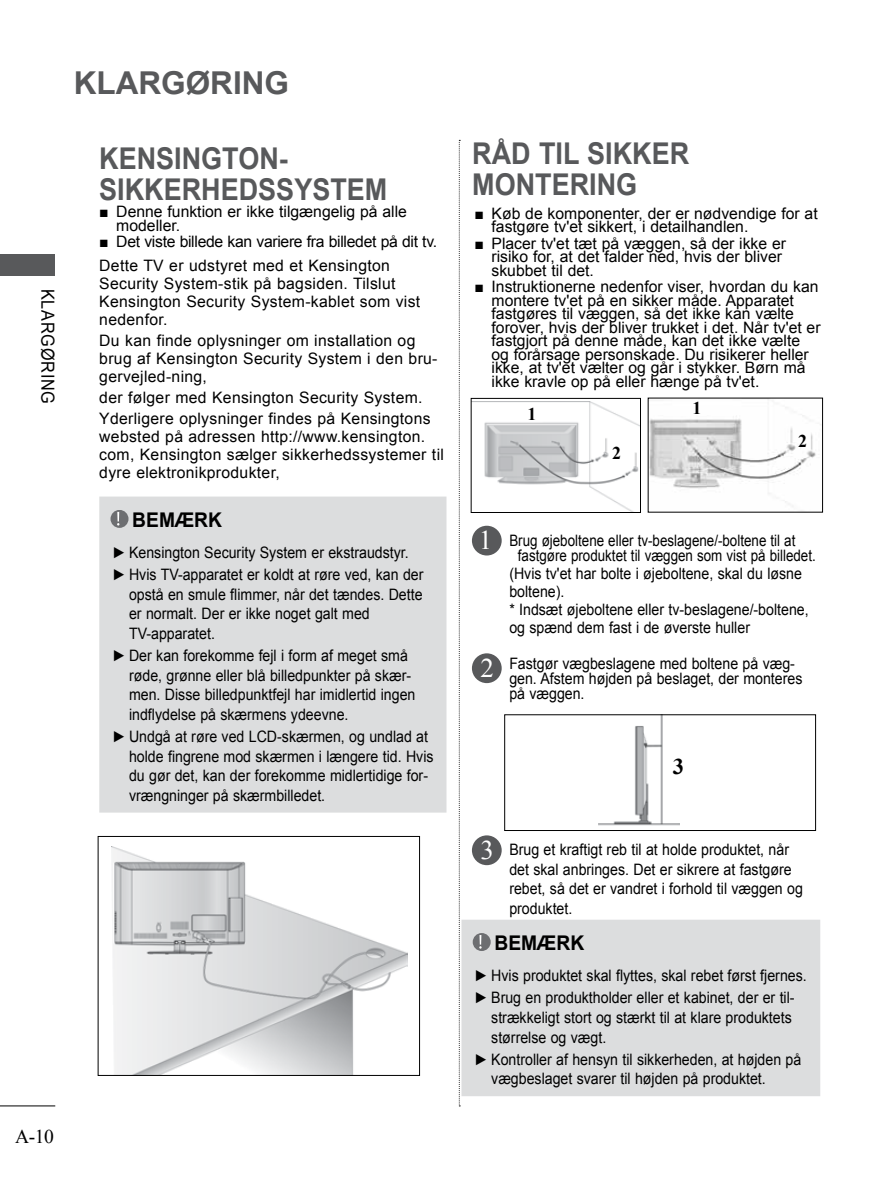
<style>
.page{position:relative;width:893px;height:1191px;background:#fff}
.page>*{position:absolute;margin:0;border:0;box-sizing:border-box;transform-origin:0 0}
.t1{font:700 31.5px "Arial";color:#58595b}
.t2{font:700 30px/31.5px "Arial";color:#58595b;scale:.9 1}
.t3{font:27px "Times New Roman";color:#fff}
.t4{font:700 22.5px "Times New Roman";color:#000}
.t5{font:700 20.25px "Arial";color:#000;scale:.95 1}
.t6{font:19.5px "Times New Roman";color:#000}
.t7{font:18px "Arial";letter-spacing:.05em;color:#000;scale:.9 1}
.t8{font:700 18px "Times New Roman";color:#000}
.t9{font:15.75px/19.5px "Arial";color:#000;scale:.9 1}
.t10{font:15.75px/13.5px "Arial";color:#000}
.t11{font:15.75px/18px "Arial";letter-spacing:.02em;color:#000}
.t12{font:15.75px/15px "Arial";color:#000;scale:.85 1}
.t13{font:15.75px "Arial";letter-spacing:-.02em;color:#000}
</style>
<div class="page">
<hr style="left:0;top:1105px;width:55px;height:1px;background:#000">
<div style="left:0;top:254px;width:54px;height:21px;background:#58595b"></div>
<img style="left:111px;top:846px;width:297px;height:227px">
<div style="left:98px;top:836px;width:322px;height:239px;border:1px solid #000"></div>
<img style="left:599px;top:716px;width:80px;height:110px">
<div style="left:504px;top:714px;width:312px;height:117px;border:1px solid #000"></div>
<img style="left:484px;top:402px;width:155px;height:109px">
<div style="left:471px;top:398px;width:170px;height:115px;border:1px solid #000"></div>
<img style="left:650px;top:407px;width:171px;height:100px">
<svg style="left:459px;top:140px;width:1px;height:966px"></svg>
<div style="left:472px;top:526px;width:30px;height:29px;background:#58595b;border-radius:50%"></div>
<div style="left:472px;top:653px;width:30px;height:30px;background:#58595b;border-radius:50%"></div>
<div style="left:472px;top:835px;width:30px;height:30px;background:#58595b;border-radius:50%"></div>
<div style="left:461px;top:919px;width:359px;height:177px;background:#dcddde"></div>
<div style="left:473px;top:933px;width:18px;height:18px;background:#6d6e71;border-radius:50%"></div>
<svg style="left:479px;top:935px;width:3px;height:13px"></svg>
<div style="left:99px;top:496px;width:347px;height:316px;background:#dcddde"></div>
<div style="left:111px;top:510px;width:17px;height:18px;background:#6d6e71;border-radius:50%"></div>
<svg style="left:117px;top:512px;width:2px;height:13px"></svg>
<p class="t7" style="left:60px;top:289px;width:130px;rotate:90deg">KLARGØRING</p>
<p class="t6" style="left:15px;top:1123px;width:40px">A-10</p>
<h1 class="t1" style="left:74px;top:62px;width:217px">KLARGØRING</h1>
<h2 class="t2" style="left:99px;top:143px;width:322px">KENSINGTON-<br>SIKKERHEDSSYSTEM</h2>
<h2 class="t2" style="left:472px;top:138px;width:243px">RÅD TIL SIKKER<br>MONTERING</h2>
<p class="t10" style="left:491px;top:206px;width:328px;text-indent:-17px">■ Køb de komponenter, der er nødvendige for at fastgøre tv'et sikkert, i detailhandlen.</p>
<p class="t10" style="left:491px;top:236px;width:296px;text-indent:-17px">■ Placer tv'et tæt på væggen, så der ikke er risiko for, at det falder ned, hvis der bliver skubbet til det.</p>
<p class="t10" style="left:491px;top:280px;width:331px;text-indent:-17px">■ Instruktionerne nedenfor viser, hvordan du kan montere tv'et på en sikker måde. Apparatet fastgøres til væggen, så det ikke kan vælte forover, hvis der bliver trukket i det. Når tv'et er fastgjort på denne måde, kan det ikke vælte og forårsage personskade. Du risikerer heller ikke, at tv'et vælter og går i stykker. Børn må ikke kravle op på eller hænge på tv'et.</p>
<p class="t10" style="left:116px;top:205px;width:292px;text-indent:-17px">■ Denne funktion er ikke tilgængelig på alle modeller.</p>
<p class="t13" style="left:99px;top:232px;width:339px">■ Det viste billede kan variere fra billedet på dit tv.</p>
<p class="t11" style="left:99px;top:257px;width:323px">Dette TV er udstyret med et Kensington Security System-stik på bagsiden. Tilslut Kensington Security System-kablet som vist nedenfor.</p>
<p class="t11" style="left:99px;top:332px;width:340px">Du kan finde oplysninger om installation og brug af Kensington Security System i den bru&shy;gervejled-ning,</p>
<p class="t11" style="left:99px;top:387px;width:333px;line-height:21px">der følger med Kensington Security System.<br>Yderligere oplysninger findes på Kensingtons</p>
<p class="t11" style="left:99px;top:428px;width:346px">websted på adressen http://www.kensington. com, Kensington sælger sikkerhedssystemer til dyre elektronikprodukter,</p>
<p class="t8" style="left:693px;top:395px;width:10px">1</p>
<p class="t8" style="left:528px;top:402px;width:10px">1</p>
<p class="t8" style="left:798px;top:428px;width:10px">2</p>
<p class="t8" style="left:612px;top:441px;width:10px">2</p>
<p class="t5" style="left:132px;top:506px;width:96px">BEMÆRK</p>
<p class="t9" style="left:112px;top:541px;width:348px;line-height:22.5px">► Kensington Security System er ekstraudstyr. ► Hvis TV-apparatet er koldt at røre ved, kan der</p>
<p class="t9" style="left:129px;top:585px;width:328px">opstå en smule flimmer, når det tændes. Dette er normalt. Der er ikke noget galt med<br>TV-apparatet.</p>
<p class="t9" style="left:129px;top:646px;width:320px;text-indent:-17px">► Der kan forekomme fejl i form af meget små røde, grønne eller blå billedpunkter på skær&shy;men. Disse billedpunktfejl har imidlertid ingen indflydelse på skærmens ydeevne.</p>
<p class="t9" style="left:129px;top:727px;width:340px;text-indent:-17px">► Undgå at røre ved LCD-skærmen, og undlad at holde fingrene mod skærmen i længere tid. Hvis du gør det, kan der forekomme midlertidige for&shy;vrængninger på skærmbilledet.</p>
<h3 class="t3" style="left:479px;top:522px;width:15px">1</h3>
<h3 class="t3" style="left:480px;top:650px;width:15px">2</h3>
<p class="t12" style="left:518px;top:533px;width:352px;text-indent:-9px">Brug øjeboltene eller tv-beslagene/-boltene til at fastgøre produktet til væggen som vist på billedet.</p>
<p class="t9" style="left:509px;top:565px;width:334px;line-height:18px">(Hvis tv'et har bolte i øjeboltene, skal du løsne boltene).<br>* Indsæt øjeboltene eller tv-beslagene/-boltene, og spænd dem fast i de øverste huller</p>
<p class="t9" style="left:509px;top:656px;width:327px;line-height:15px">Fastgør vægbeslagene med boltene på væg&shy;gen. Afstem højden på beslaget, der monteres på væggen.</p>
<h3 class="t4" style="left:673px;top:750px;width:13px">3</h3>
<h3 class="t3" style="left:480px;top:832px;width:15px">3</h3>
<p class="t9" style="left:509px;top:840px;width:328px">Brug et kraftigt reb til at holde produktet, når det skal anbringes. Det er sikrere at fastgøre rebet, så det er vandret i forhold til væggen og produktet.</p>
<p class="t5" style="left:494px;top:929px;width:96px">BEMÆRK</p>
<p class="t9" style="left:474px;top:964px;width:371px;line-height:22.5px">► Hvis produktet skal flyttes, skal rebet først fjernes. ► Brug en produktholder eller et kabinet, der er til-</p>
<p class="t9" style="left:491px;top:1008px;width:335px">strækkeligt stort og stærkt til at klare produktets størrelse og vægt.</p>
<p class="t9" style="left:491px;top:1049px;width:346px;text-indent:-17px">► Kontroller af hensyn til sikkerheden, at højden på vægbeslaget svarer til højden på produktet.</p>
</div>
